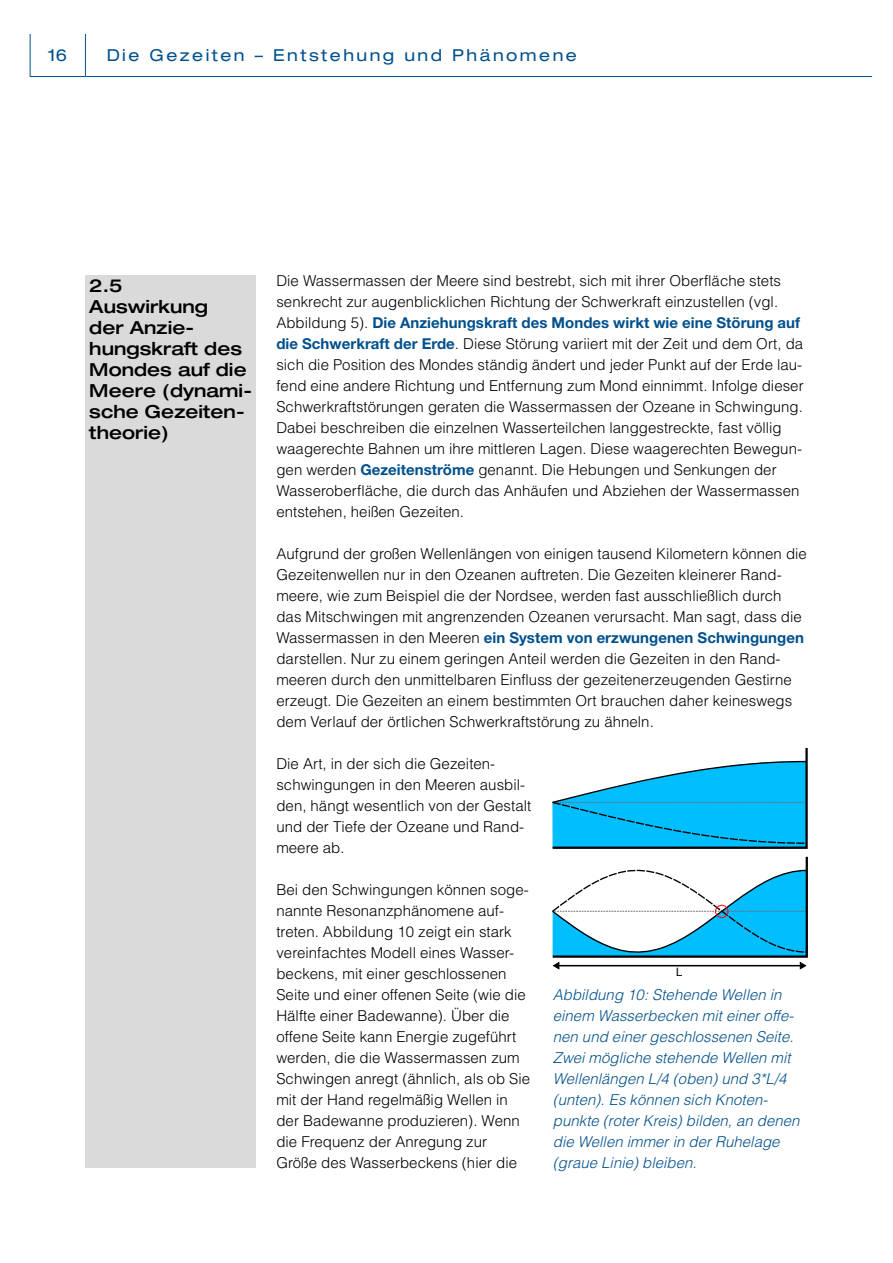
<style>
.page{position:relative;width:893px;height:1263px;background:#fff}
.page>*{position:absolute;margin:0;border:0;box-sizing:border-box;transform-origin:0 0}
.t1{font:500 expanded 18px/21px "Helvetica Neue LT Pro";letter-spacing:.005em;color:#000}
.t2{font:expanded 16.5px "Helvetica Neue LT Pro";letter-spacing:.15em;color:#00508c}
.Text{font:300 15px/21px "Helvetica LT Std";letter-spacing:.005em;color:#000}
.Bildunterschrift{font:italic 300 15px/21px "Helvetica LT Std";letter-spacing:.005em;color:#00508c}
.t3{font:11.4px "Verdana";color:#000}
.s1{font-family:"Helvetica Neue LT Pro";font-weight:700;color:#00508c}
</style>
<div class="page">
<hr style="left:30px;top:34px;width:1px;height:42px;background:#00508c">
<hr style="left:85px;top:34px;width:1px;height:42px;background:#00508c">
<hr style="left:30px;top:76px;width:55px;height:1px;background:#00508c">
<hr style="left:85px;top:76px;width:787px;height:1px;background:#00508c">
<div style="left:85px;top:275px;width:170px;height:893px;background:#dadada"></div>
<svg style="left:553px;top:748px;width:255px;height:222px"></svg>
<p class="t2" style="left:49px;top:45px;width:20px">16</p>
<p class="t2" style="left:107px;top:45px;width:472px">Die Gezeiten – Entstehung und Phänomene</p>
<p class="t1" style="left:89px;top:275px;width:164px">2.5<br>Auswirkung<br>der Anzie&shy;hungskraft des<br>Mondes auf die<br>Meere (dynami&shy;sche Gezeiten&shy;theorie)</p>
<p class="Text" style="left:276px;top:270px;width:529px">Die Wassermassen der Meere sind bestrebt, sich mit ihrer Oberfläche stets senkrecht zur augenblicklichen Richtung der Schwerkraft einzustellen (vgl.<br>Abbildung 5). <span class="s1">Die Anziehungskraft des Mondes wirkt wie eine Störung auf die Schwerkraft der Erde</span>. Diese Störung variiert mit der Zeit und dem Ort, da sich die Position des Mondes ständig ändert und jeder Punkt auf der Erde lau&shy;fend eine andere Richtung und Entfernung zum Mond einnimmt. Infolge dieser Schwerkraftstörungen geraten die Wassermassen der Ozeane in Schwingung.<br>Dabei beschreiben die einzelnen Wasserteilchen langgestreckte, fast völlig waagerechte Bahnen um ihre mittleren Lagen. Diese waagerechten Bewegun&shy;gen werden <span class="s1">Gezeitenströme</span> genannt. Die Hebungen und Senkungen der Wasseroberfläche, die durch das Anhäufen und Abziehen der Wassermassen entstehen, heißen Gezeiten.</p>
<p class="Text" style="left:276px;top:543px;width:532px">Aufgrund der großen Wellenlängen von einigen tausend Kilometern können die Gezeitenwellen nur in den Ozeanen auftreten. Die Gezeiten kleinerer Rand&shy;meere, wie zum Beispiel die der Nordsee, werden fast ausschließlich durch das Mitschwingen mit angrenzenden Ozeanen verursacht. Man sagt, dass die Wassermassen in den Meeren <span class="s1">ein System von erzwungenen Schwingungen </span>darstellen. Nur zu einem geringen Anteil werden die Gezeiten in den Rand&shy;meeren durch den unmittelbaren Einfluss der gezeitenerzeugenden Gestirne erzeugt. Die Gezeiten an einem bestimmten Ort brauchen daher keineswegs dem Verlauf der örtlichen Schwerkraftstörung zu ähneln.</p>
<p class="Text" style="left:276px;top:753px;width:256px">Die Art, in der sich die Gezeiten&shy;schwingungen in den Meeren ausbil&shy;den, hängt wesentlich von der Gestalt und der Tiefe der Ozeane und Rand&shy;meere ab.</p>
<p class="Text" style="left:276px;top:879px;width:255px">Bei den Schwingungen können soge&shy;nannte Resonanzphänomene auf&shy;treten. Abbildung 10 zeigt ein stark vereinfachtes Modell eines Wasser&shy;beckens, mit einer geschlossenen Seite und einer offenen Seite (wie die Hälfte einer Badewanne). Über die offene Seite kann Energie zugeführt werden, die die Wassermassen zum Schwingen anregt (ähnlich, als ob Sie mit der Hand regelmäßig Wellen in der Badewanne produzieren). Wenn die Frequenz der Anregung zur Größe des Wasserbeckens (hier die</p>
<p class="t3" style="left:676px;top:964px;width:8px">L</p>
<p class="Bildunterschrift" style="left:553px;top:984px;width:248px">Abbildung 10: Stehende Wellen in einem Wasserbecken mit einer offe&shy;nen und einer geschlossenen Seite.<br>Zwei mögliche stehende Wellen mit Wellenlängen L/4 (oben) und 3*L/4 (unten). Es können sich Knoten&shy;punkte (roter Kreis) bilden, an denen die Wellen immer in der Ruhelage (graue Linie) bleiben.</p>
</div>
